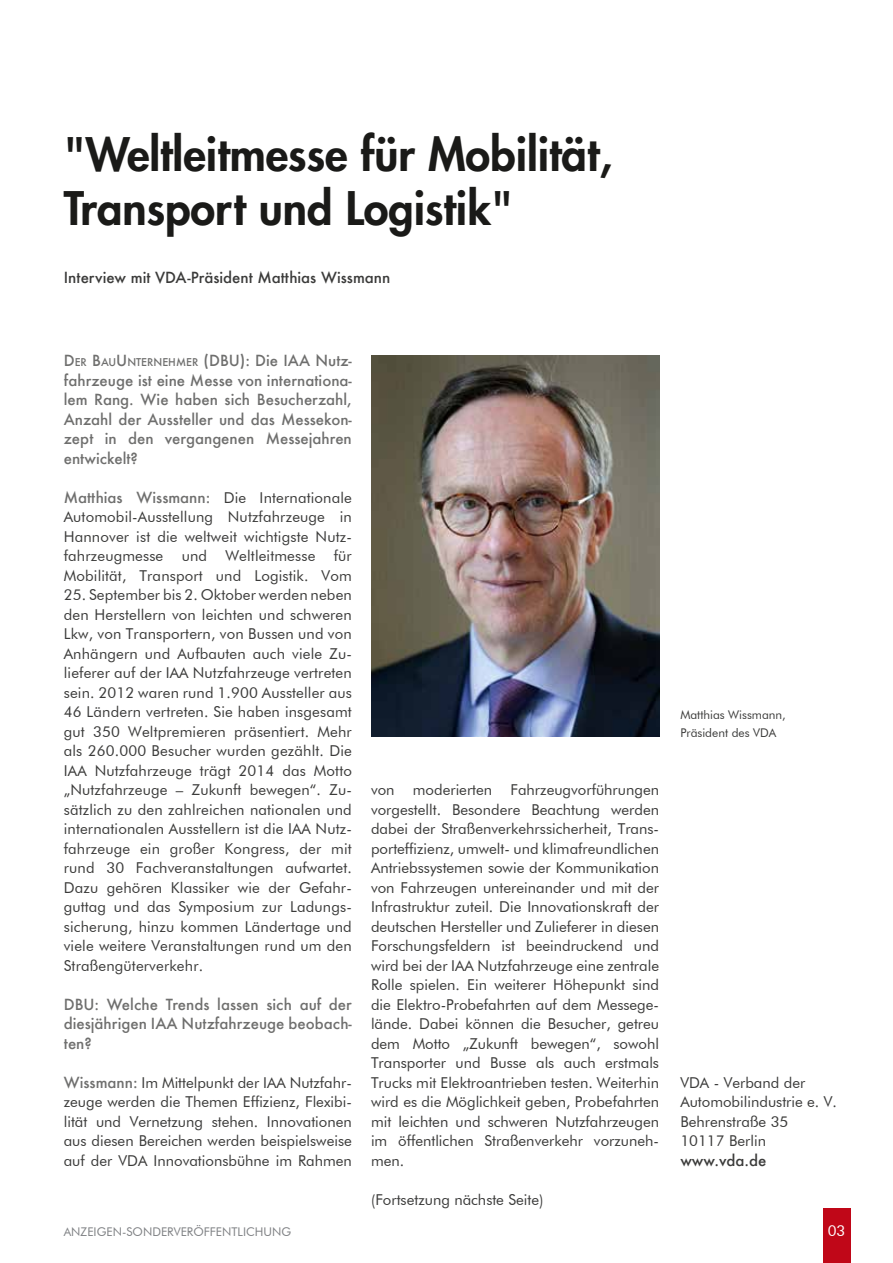
<style>
.page{position:relative;width:893px;height:1263px;background:#fff}
.page>*{position:absolute;margin:0;border:0;box-sizing:border-box;transform-origin:0 0}
.t1{font:800 45px/54px "Futura";color:#1a1a18}
.t2{font:15px/19.5px "Futura BT";color:#3b3b3a;text-align:justify}
.t3{font:500 15px/19.5px "Futura";color:#6f6f6e;text-align:justify}
.t4{font:500 15px "Futura";color:#3b3b3a}
.t5{font:15px "Futura BT";color:#fff}
.t6{font:12px/18px "Futura BT";color:#3b3b3a}
.t7{font:12px "Futura BT";color:#808285}
.s1{font-style:inherit}
.s2{font-size:10.5px}
.s3{font-family:"Futura BT";font-weight:400;color:#3b3b3a}
.s4{font-family:"Futura";font-weight:500;color:#6f6f6e}
</style>
<div class="page">
<div style="left:823px;top:1208px;width:27px;height:55px;background:#c00718"></div>
<img style="left:371px;top:355px;width:288px;height:381px">
<h1 class="t1" style="left:64px;top:127px;width:550px">"Weltleitmesse für Mobilität,<br>Transport und Logistik"</h1>
<p class="t4" style="left:64px;top:268px;width:328px">Interview mit VDA-Präsident Matthias Wissmann</p>
<p class="t3" style="left:64px;top:350px;width:290px"><span class="s1">D</span><span class="s2">ER</span> <span class="s1">B</span><span class="s2">AU</span><span class="s1">U</span> <span class="s2">NTERNEHMER</span> (DBU): Die IAA Nutz&shy;fahrzeuge ist eine Messe von internationa&shy;lem Rang. Wie haben sich Besucherzahl, Anzahl der Aussteller und das Messekon&shy;zept in den vergangenen Messejahren entwickelt?</p>
<p class="t3" style="left:64px;top:487px;width:290px">Matthias Wissmann: <span class="s3">Die Internationale</span></p>
<p class="t2" style="left:64px;top:507px;width:290px">Automobil-Ausstellung Nutzfahrzeuge in Hannover ist die weltweit wichtigste Nutz&shy;fahrzeugmesse und Weltleitmesse für Mobilität, Transport und Logistik. Vom</p>
<p class="t2" style="left:64px;top:585px;width:290px">25. September bis 2. Oktober werden neben den Herstellern von leichten und schweren Lkw, von Transportern, von Bussen und von Anhängern und Aufbauten auch viele Zu&shy;lieferer auf der IAA Nutzfahrzeuge vertreten sein. 2012 waren rund 1.900 Aussteller aus 46 Ländern vertreten. Sie haben insgesamt gut 350 Weltpremieren präsentiert. Mehr als 260.000 Besucher wurden gezählt. Die IAA Nutzfahrzeuge trägt 2014 das Motto „Nutzfahrzeuge – Zukunft bewegen“. Zu&shy;sätzlich zu den zahlreichen nationalen und internationalen Ausstellern ist die IAA Nutz&shy;fahrzeuge ein großer Kongress, der mit rund 30 Fachveranstaltungen aufwartet.<br>Dazu gehören Klassiker wie der Gefahr&shy;guttag und das Symposium zur Ladungs&shy;sicherung, hinzu kommen Ländertage und viele weitere Veranstaltungen rund um den Straßengüterverkehr.</p>
<p class="t3" style="left:64px;top:994px;width:290px">DBU: Welche Trends lassen sich auf der diesjährigen IAA Nutzfahrzeuge beobach&shy;ten?</p>
<p class="t2" style="left:64px;top:1072px;width:290px"><span class="s4">Wissmann:</span> Im Mittelpunkt der IAA Nutzfahr&shy;zeuge werden die Themen Effizienz, Flexibi&shy;lität und Vernetzung stehen. Innovationen aus diesen Bereichen werden beispielsweise auf der VDA Innovationsbühne im Rahmen</p>
<p class="t2" style="left:371px;top:780px;width:290px">von moderierten Fahrzeugvorführungen vorgestellt. Besondere Beachtung werden dabei der Straßenverkehrssicherheit, Trans&shy;porteffizienz, umwelt- und klimafreundlichen Antriebssystemen sowie der Kommunikation von Fahrzeugen untereinander und mit der Infrastruktur zuteil. Die Innovationskraft der deutschen Hersteller und Zulieferer in diesen Forschungsfeldern ist beeindruckend und wird bei der IAA Nutzfahrzeuge eine zentrale Rolle spielen. Ein weiterer Höhepunkt sind die Elektro-Probefahrten auf dem Messege&shy;lände. Dabei können die Besucher, getreu dem Motto „Zukunft bewegen“, sowohl Transporter und Busse als auch erstmals Trucks mit Elektroantrieben testen. Weiterhin wird es die Möglichkeit geben, Probefahrten mit leichten und schweren Nutzfahrzeugen im öffentlichen Straßenverkehr vorzuneh&shy;men.</p>
<p class="t2" style="left:371px;top:1189px;width:174px">(Fortsetzung nächste Seite)</p>
<p class="t6" style="left:680px;top:705px;width:107px">Matthias Wissmann,<br>Präsident des VDA</p>
<p class="t2" style="left:680px;top:1073px;width:158px;text-align:left">VDA - Verband der<br>Automobilindustrie e. V.<br>Behrenstraße 35<br>10117 Berlin</p>
<p class="t4" style="left:680px;top:1150px;width:88px">www.vda.de</p>
<p class="t7" style="left:64px;top:1224px;width:229px">ANZEIGEN-SONDERVERÖFFENTLICHUNG</p>
<p class="t5" style="left:828px;top:1222px;width:19px">03</p>
</div>
